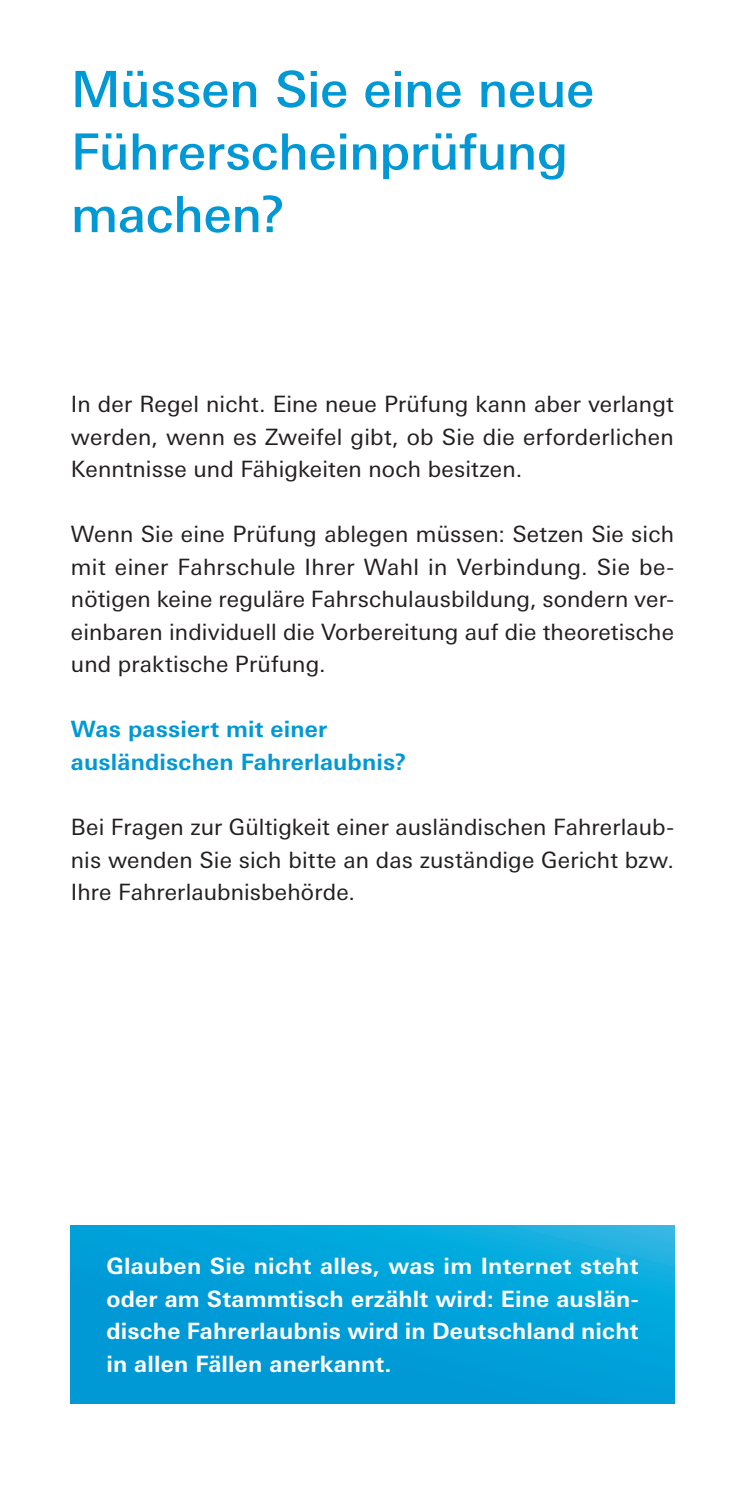
<style>
.page{position:relative;width:745px;height:1489px;background:#fff}
.page>*{position:absolute;margin:0;border:0;box-sizing:border-box;transform-origin:0 0}
.t1{font:500 50px/62.5px "Univers Next Pro";letter-spacing:-.005em;color:#0099d5}
.t2{font:22.5px/32.5px "Univers Next Pro";letter-spacing:.005em;color:#231f20;text-align:justify}
.t3{font:700 22.5px/32.5px "Univers Next Pro";letter-spacing:.005em;color:#fff;text-align:justify}
.t4{font:700 22.5px/32.5px "Univers Next Pro";letter-spacing:.01em;color:#0099d5}
</style>
<div class="page">
<svg style="left:71px;top:1225px;width:602px;height:178px;background:#02a0d9"></svg>
<h1 class="t1" style="left:71px;top:58px;width:524px">Müssen Sie eine neue<br>Führerscheinprüfung machen?</h1>
<p class="t2" style="left:71px;top:388px;width:604px">In der Regel nicht. Eine neue Prüfung kann aber verlangt werden, wenn es Zweifel gibt, ob Sie die erforderlichen Kenntnisse und Fähigkeiten noch besitzen.</p>
<p class="t2" style="left:71px;top:518px;width:604px">Wenn Sie eine Prüfung ablegen müssen: Setzen Sie sich mit einer Fahrschule Ihrer Wahl in Verbindung. Sie be&shy;nötigen keine reguläre Fahrschulausbildung, sondern ver&shy;einbaren individuell die Vorbereitung auf die theoretische und praktische Prüfung.</p>
<p class="t4" style="left:71px;top:713px;width:337px">Was passiert mit einer ausländischen Fahrerlaubnis?</p>
<p class="t2" style="left:71px;top:810px;width:604px">Bei Fragen zur Gültigkeit einer ausländischen Fahrerlaub&shy;nis wenden Sie sich bitte an das zuständige Gericht bzw.<br>Ihre Fahrerlaubnisbehörde.</p>
<p class="t3" style="left:106px;top:1249px;width:533px">Glauben Sie nicht alles, was im Internet steht oder am Stammtisch erzählt wird: Eine auslän&shy;dische Fahrerlaubnis wird in Deutschland nicht in allen Fällen anerkannt.</p>
</div>
